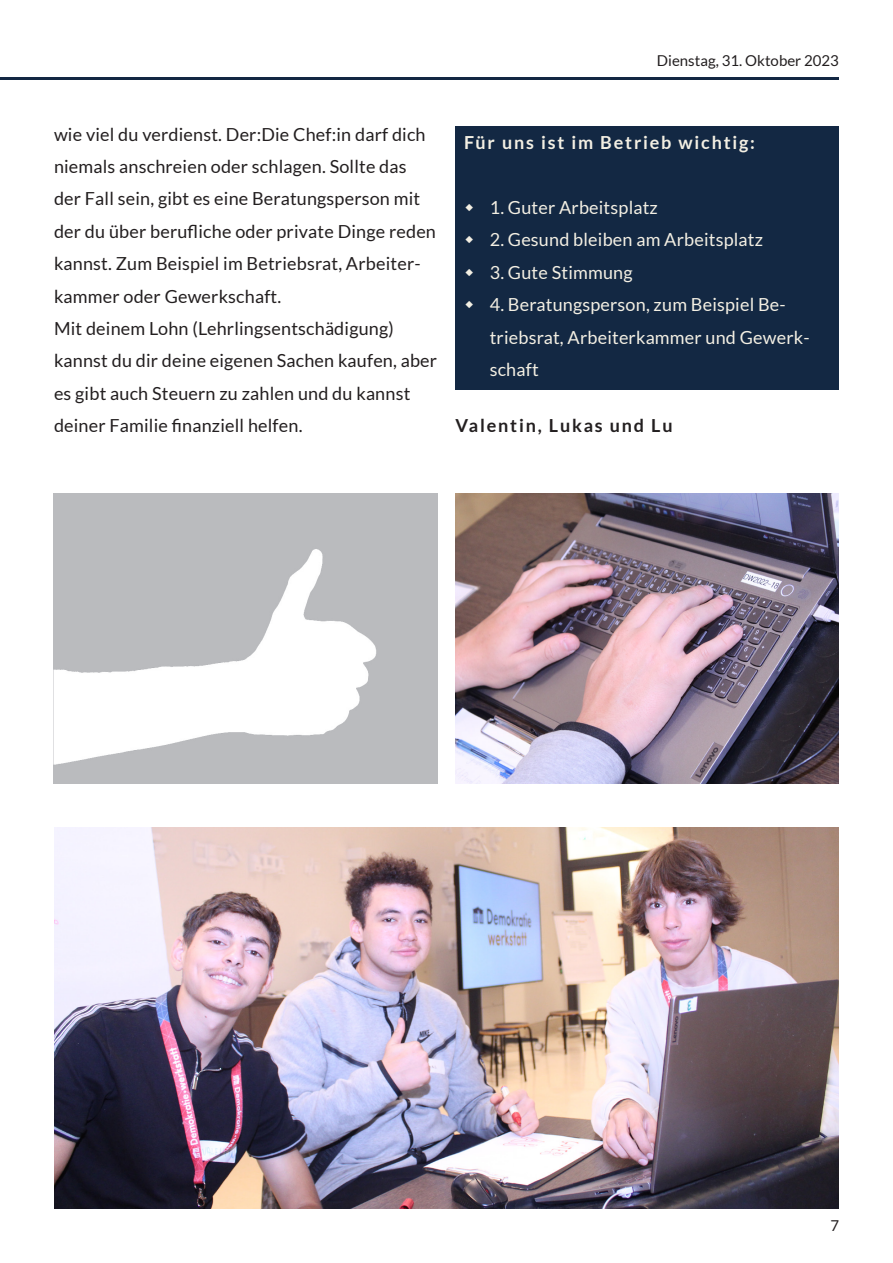
<style>
.page{position:relative;width:893px;height:1263px;background:#fff}
.page>*{position:absolute;margin:0;border:0;box-sizing:border-box;transform-origin:0 0}
.t1{font:18px/32.4px "Lato";letter-spacing:.01em;color:#231f20}
.t2{font:18px/32.4px "Lato";letter-spacing:.01em;color:#f3efe3}
.t3{font:700 18px "Lato";letter-spacing:.1em;color:#f3efe3}
.t4{font:700 18px "Lato";letter-spacing:.1em;color:#231f20}
.t5{font:15px "Lato";color:#231f20}
</style>
<div class="page">
<hr style="left:0;top:77px;width:839px;height:3px;background:#132843">
<div style="left:456px;top:126px;width:383px;height:264px;background:#132843"></div>
<img style="left:54px;top:828px;width:785px;height:381px">
<img style="left:456px;top:493px;width:383px;height:291px">
<img style="left:54px;top:493px;width:383px;height:290px">
<p class="t5" style="left:657px;top:52px;width:184px">Dienstag, 31. Oktober 2023</p>
<p class="t1" style="left:54px;top:118px;width:383px">wie viel du verdienst. Der:Die Chef:in darf dich niemals anschreien oder schlagen. Sollte das der Fall sein, gibt es eine Beratungsperson mit der du über berufliche oder private Dinge reden kannst. Zum Beispiel im Betriebsrat, Arbeiter&shy;kammer oder Gewerkschaft.</p>
<p class="t1" style="left:54px;top:312px;width:385px">Mit deinem Lohn (Lehrlingsentschädigung) kannst du dir deine eigenen Sachen kaufen, aber es gibt auch Steuern zu zahlen und du kannst deiner Familie finanziell helfen.</p>
<p class="t3" style="left:464px;top:132px;width:292px">Für uns ist im Betrieb wichtig:</p>
<p class="t2" style="left:490px;top:191px;width:170px">1. Guter Arbeitsplatz</p>
<p class="t2" style="left:490px;top:224px;width:275px">2. Gesund bleiben am Arbeitsplatz</p>
<p class="t2" style="left:490px;top:256px;width:144px">3. Gute Stimmung</p>
<p class="t2" style="left:490px;top:288px;width:322px">4. Beratungsperson, zum Beispiel Be&shy;triebsrat, Arbeiterkammer und Gewerk&shy;schaft</p>
<p class="t4" style="left:455px;top:415px;width:219px">Valentin, Lukas und Lu</p>
<p class="t5" style="left:830px;top:1218px;width:10px">7</p>
</div>
